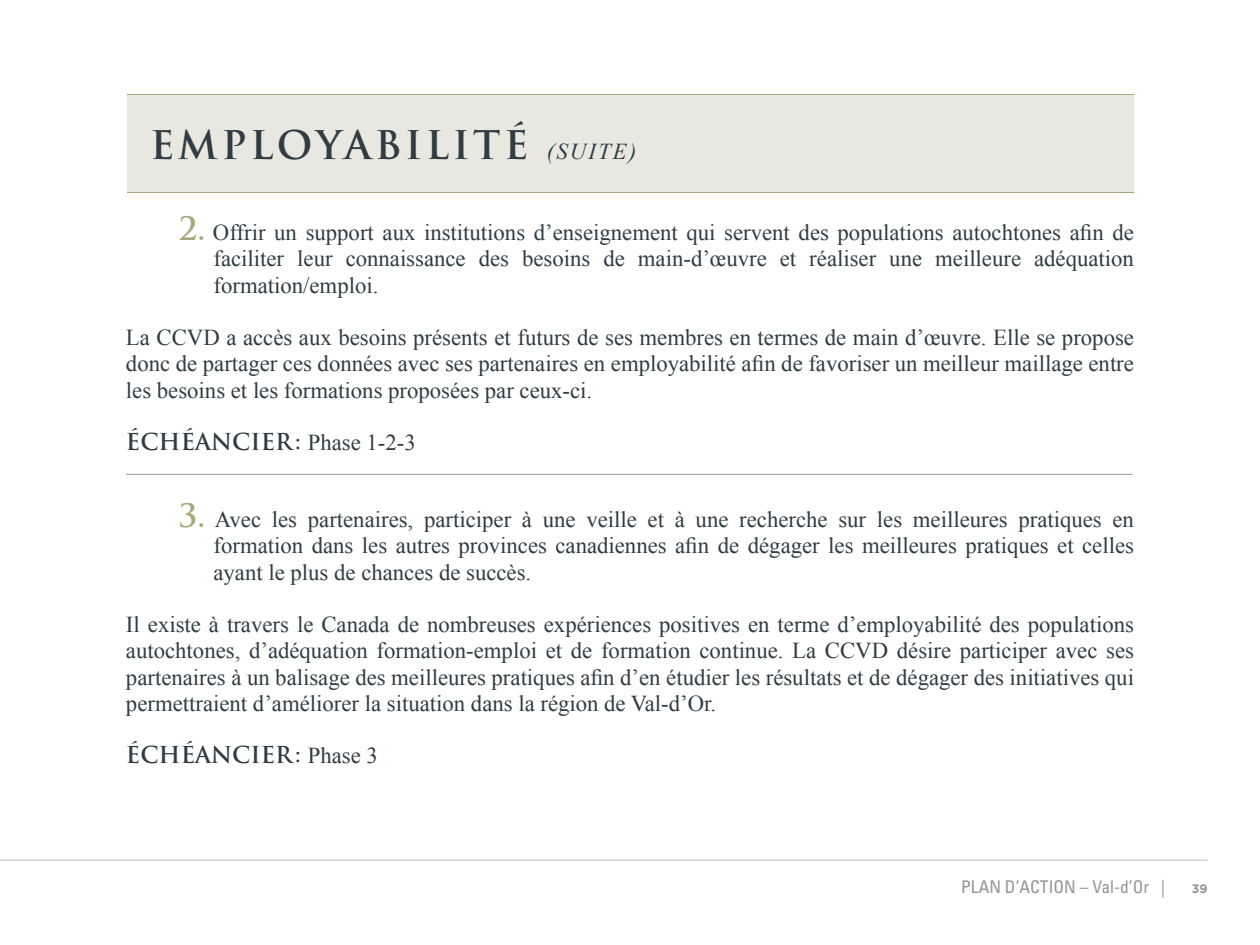
<style>
.page{position:relative;width:1260px;height:945px;background:#fff}
.page>*{position:absolute;margin:0;border:0;box-sizing:border-box;transform-origin:0 0}
.t1{font:700 38.5px "Trajan Pro";letter-spacing:.09em;color:#303c42}
.t2{font:22.75px/26.2px "Times New Roman";color:#303c42;text-align:justify}
.t3{font:700 22.75px "Trajan Pro";color:#303c42}
.t4{font:italic 22.75px "Times New Roman";color:#303c42}
.t5{font:condensed 17.5px "Univers";color:#939598}
.t6{font:700 12.25px "Gotham";color:#939598}
.s1{font-family:"Trajan Pro";font-weight:700;font-style:normal;font-size:38.5px}
.s2{font-family:"Trajan Pro";font-weight:700;font-size:31.5px;color:#aaa77d}
.s3{font-family:"Times New Roman";font-weight:400}
</style>
<div class="page">
<hr style="left:0;top:860px;width:1208px;height:1px;background:#bcbec0">
<div style="left:127px;top:95px;width:1007px;height:97px;background:#e8e8e1"></div>
<hr style="left:127px;top:94px;width:1007px;height:1px;background:#aaa77d">
<hr style="left:127px;top:192px;width:1007px;height:1px;background:#aaa77d">
<hr style="left:126px;top:474px;width:1007px;height:1px;background:#939598">
<h1 class="t1" style="left:150px;top:121px;width:205px">EMPLOYABILIT</h1>
<p class="t4" style="left:504px;top:136px;width:134px"><span class="s1">É</span> (SUITE)</p>
<p class="t2" style="left:213px;top:219px;width:922px;text-indent:-35px"><span class="s2">2.</span> Offrir un support aux institutions d’enseignement qui servent des populations autochtones afin de faciliter leur connaissance des besoins de main-d’œuvre et réaliser une meilleure adéquation formation/emploi.</p>
<p class="t2" style="left:126px;top:324px;width:1010px">La CCVD a accès aux besoins présents et futurs de ses membres en termes de main d’œuvre. Elle se propose donc de partager ces données avec ses partenaires en employabilité afin de favoriser un meilleur maillage entre les besoins et les formations proposées par ceux-ci.</p>
<p class="t3" style="left:126px;top:428px;width:291px">ÉCHÉANCIER: <span class="s3">Phase 1-2-3</span></p>
<p class="t2" style="left:213px;top:506px;width:922px;text-indent:-35px"><span class="s2">3.</span> Avec les partenaires, participer à une veille et à une recherche sur les meilleures pratiques en formation dans les autres provinces canadiennes afin de dégager les meilleures pratiques et celles ayant le plus de chances de succès.</p>
<p class="t2" style="left:126px;top:611px;width:1010px">Il existe à travers le Canada de nombreuses expériences positives en terme d’employabilité des populations autochtones, d’adéquation formation-emploi et de formation continue. La CCVD désire participer avec ses partenaires à un balisage des meilleures pratiques afin d’en étudier les résultats et de dégager des initiatives qui permettraient d’améliorer la situation dans la région de Val-d’Or.</p>
<p class="t3" style="left:126px;top:741px;width:253px">ÉCHÉANCIER: <span class="s3">Phase 3</span></p>
<p class="t5" style="left:961px;top:875px;width:205px">PLAN D’ACTION – Val-d’Or |</p>
<p class="t6" style="left:1192px;top:881px;width:17px">39</p>
</div>
